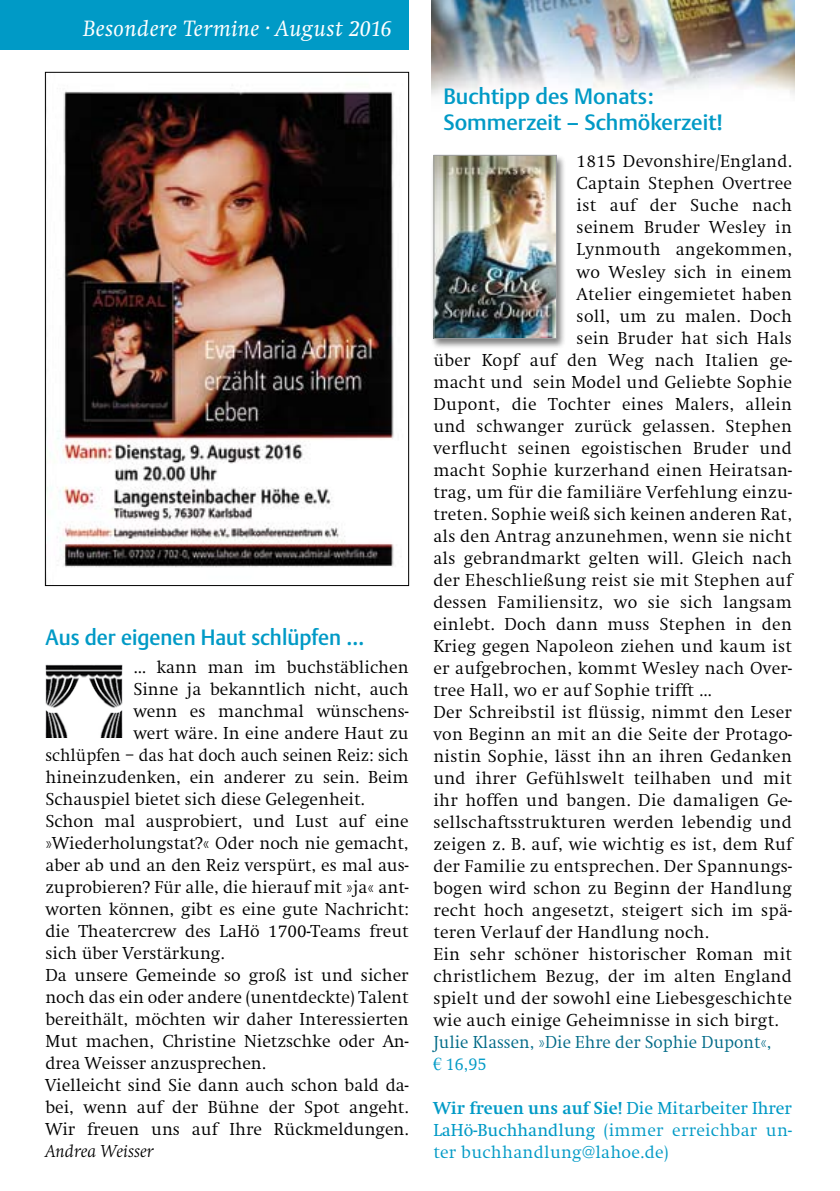
<style>
.page{position:relative;width:840px;height:1191px;background:#fff}
.page>*{position:absolute;margin:0;border:0;box-sizing:border-box;transform-origin:0 0}
.t1{font:italic 23px "Swift EF";letter-spacing:.02em;color:#fff}
.t2{font:500 22px/26px "DTL Argo TOT";color:#009ac6}
.t3{font:500 22px "DTL Argo TOT";color:#009ac6;scale:.95 1}
.t4{font:300 18px "Swift EF";letter-spacing:.015em;color:#000}
.t5{font:300 18px/22px "Swift EF";letter-spacing:.015em;color:#009ac6;text-align:justify}
.t6{font:300 18px/22px "Swift EF";color:#006a87;scale:.96 1}
.t7{font:300 18px "Swift EF";letter-spacing:.015em;color:#000;scale:.95 1}
.t8{font:italic 300 18px "Swift EF";color:#000}
.s1{font-family:"Times New Roman";font-weight:400;color:#009ac6}
.s2{color:#009ac6}
.s3{font-weight:700}
.s4{font-weight:400}
</style>
<div class="page">
<img style="left:431px;top:0;width:363px;height:95px">
<div style="left:0;top:0;width:408px;height:50px;background:#009ac6"></div>
<div style="left:430px;top:154px;width:135px;height:195px;background:#000;opacity:.5"></div>
<img style="left:435px;top:157px;width:119px;height:180px">
<div style="left:433px;top:155px;width:123px;height:184px;border:1px solid #9c9d9f"></div>
<img style="left:51px;top:91px;width:343px;height:477px">
<img style="left:45px;top:664px;width:77px;height:74px">
<p class="t1" style="left:83px;top:16px;width:310px">Besondere Termine · August 2016</p>
<p class="t3" style="left:45px;top:624px;width:337px">Aus der eigenen Haut schlüpfen …</p>
<p class="t4" style="left:133px;top:657px;width:276px">… kann man im buchstäblichen</p>
<p class="t4" style="left:133px;top:679px;width:276px">Sinne ja bekanntlich nicht, auch</p>
<p class="t4" style="left:133px;top:701px;width:276px">wenn es manchmal wünschens-</p>
<p class="t4" style="left:133px;top:723px;width:276px">wert wäre. In eine andere Haut zu</p>
<p class="t7" style="left:45px;top:745px;width:383px">schlüpfen – das hat doch auch seinen Reiz: sich</p>
<p class="t4" style="left:45px;top:767px;width:364px">hineinzudenken, ein anderer zu sein. Beim</p>
<p class="t4" style="left:45px;top:789px;width:321px">Schauspiel bietet sich diese Gelegenheit.</p>
<p class="t4" style="left:45px;top:811px;width:364px">Schon mal ausprobiert, und Lust auf eine</p>
<p class="t4" style="left:45px;top:833px;width:364px">»Wiederholungstat?« Oder noch nie gemacht,</p>
<p class="t4" style="left:45px;top:855px;width:364px">aber ab und an den Reiz verspürt, es mal aus-</p>
<p class="t4" style="left:45px;top:877px;width:364px">zuprobieren? Für alle, die hierauf mit »ja« ant-</p>
<p class="t4" style="left:45px;top:899px;width:364px">worten können, gibt es eine gute Nachricht:</p>
<p class="t4" style="left:45px;top:921px;width:364px">die Theatercrew des LaHö 1700-Teams freut</p>
<p class="t4" style="left:45px;top:943px;width:180px">sich über Verstärkung.</p>
<p class="t4" style="left:45px;top:965px;width:364px">Da unsere Gemeinde so groß ist und sicher</p>
<p class="t4" style="left:45px;top:987px;width:364px">noch das ein oder andere (unentdeckte) Talent</p>
<p class="t4" style="left:45px;top:1009px;width:364px">bereithält, möchten wir daher Interessierten</p>
<p class="t4" style="left:45px;top:1031px;width:364px">Mut machen, Christine Nietzschke oder An-</p>
<p class="t4" style="left:45px;top:1053px;width:222px">drea Weisser anzusprechen.</p>
<p class="t4" style="left:45px;top:1075px;width:364px">Vielleicht sind Sie dann auch schon bald da-</p>
<p class="t4" style="left:45px;top:1097px;width:364px">bei, wenn auf der Bühne der Spot angeht.</p>
<p class="t4" style="left:45px;top:1119px;width:364px">Wir freuen uns auf Ihre Rückmeldungen.</p>
<p class="t8" style="left:45px;top:1141px;width:109px">Andrea Weisser</p>
<p class="t2" style="left:443px;top:83px;width:281px">Buchtipp des Monats:<br>Sommerzeit – Schmökerzeit!</p>
<p class="t4" style="left:576px;top:152px;width:217px">1815 Devonshire/England.</p>
<p class="t4" style="left:576px;top:174px;width:217px">Captain Stephen Overtree</p>
<p class="t4" style="left:576px;top:196px;width:217px">ist auf der Suche nach</p>
<p class="t4" style="left:576px;top:218px;width:217px">seinem Bruder Wesley in</p>
<p class="t4" style="left:576px;top:240px;width:217px">Lynmouth angekommen,</p>
<p class="t4" style="left:576px;top:262px;width:217px">wo Wesley sich in einem</p>
<p class="t4" style="left:576px;top:284px;width:217px">Atelier eingemietet haben</p>
<p class="t4" style="left:576px;top:306px;width:217px">soll, um zu malen. Doch</p>
<p class="t4" style="left:576px;top:328px;width:217px">sein Bruder hat sich Hals</p>
<p class="t4" style="left:433px;top:350px;width:360px">über Kopf auf den Weg nach Italien ge-</p>
<p class="t4" style="left:433px;top:372px;width:360px">macht und sein Model und Geliebte Sophie</p>
<p class="t4" style="left:433px;top:394px;width:360px">Dupont, die Tochter eines Malers, allein</p>
<p class="t4" style="left:433px;top:416px;width:360px">und schwanger zurück gelassen. Stephen</p>
<p class="t4" style="left:433px;top:438px;width:360px">verflucht seinen egoistischen Bruder und</p>
<p class="t4" style="left:433px;top:460px;width:360px">macht Sophie kurzerhand einen Heiratsan-</p>
<p class="t4" style="left:433px;top:482px;width:360px">trag, um für die familiäre Verfehlung einzu-</p>
<p class="t4" style="left:433px;top:504px;width:360px">treten. Sophie weiß sich keinen anderen Rat,</p>
<p class="t4" style="left:433px;top:526px;width:360px">als den Antrag anzunehmen, wenn sie nicht</p>
<p class="t4" style="left:433px;top:548px;width:360px">als gebrandmarkt gelten will. Gleich nach</p>
<p class="t4" style="left:433px;top:570px;width:360px">der Eheschließung reist sie mit Stephen auf</p>
<p class="t4" style="left:433px;top:592px;width:360px">dessen Familiensitz, wo sie sich langsam</p>
<p class="t4" style="left:433px;top:614px;width:360px">einlebt. Doch dann muss Stephen in den</p>
<p class="t4" style="left:433px;top:636px;width:360px">Krieg gegen Napoleon ziehen und kaum ist</p>
<p class="t4" style="left:433px;top:658px;width:360px">er aufgebrochen, kommt Wesley nach Over-</p>
<p class="t4" style="left:433px;top:680px;width:279px">tree Hall, wo er auf Sophie trifft …</p>
<p class="t4" style="left:433px;top:702px;width:360px">Der Schreibstil ist flüssig, nimmt den Leser</p>
<p class="t4" style="left:433px;top:724px;width:360px">von Beginn an mit an die Seite der Protago-</p>
<p class="t4" style="left:433px;top:746px;width:360px">nistin Sophie, lässt ihn an ihren Gedanken</p>
<p class="t4" style="left:433px;top:768px;width:360px">und ihrer Gefühlswelt teilhaben und mit</p>
<p class="t4" style="left:433px;top:790px;width:360px">ihr hoffen und bangen. Die damaligen Ge-</p>
<p class="t4" style="left:433px;top:812px;width:360px">sellschaftsstrukturen werden lebendig und</p>
<p class="t4" style="left:433px;top:834px;width:360px">zeigen z. B. auf, wie wichtig es ist, dem Ruf</p>
<p class="t4" style="left:433px;top:856px;width:360px">der Familie zu entsprechen. Der Spannungs-</p>
<p class="t4" style="left:433px;top:878px;width:360px">bogen wird schon zu Beginn der Handlung</p>
<p class="t4" style="left:433px;top:900px;width:360px">recht hoch angesetzt, steigert sich im spä-</p>
<p class="t4" style="left:433px;top:922px;width:277px">teren Verlauf der Handlung noch.</p>
<p class="t4" style="left:433px;top:944px;width:360px">Ein sehr schöner historischer Roman mit</p>
<p class="t4" style="left:433px;top:966px;width:360px">christlichem Bezug, der im alten England</p>
<p class="t4" style="left:433px;top:988px;width:360px">spielt und der sowohl eine Liebesgeschichte</p>
<p class="t4" style="left:433px;top:1010px;width:346px">wie auch einige Geheimnisse in sich birgt.</p>
<p class="t6" style="left:433px;top:1031px;width:353px">Julie Klassen, »Die Ehre der Sophie Dupont«, <span class="s1">€</span> <span class="s2">16,95</span></p>
<p class="t5" style="left:433px;top:1097px;width:360px"><span class="s3">Wir freuen uns auf Sie!</span> <span class="s4">Die Mitarbeiter Ihrer LaHö-Buchhandlung</span> (immer erreichbar un&shy;ter buchhandlung@lahoe.de)</p>
</div>
